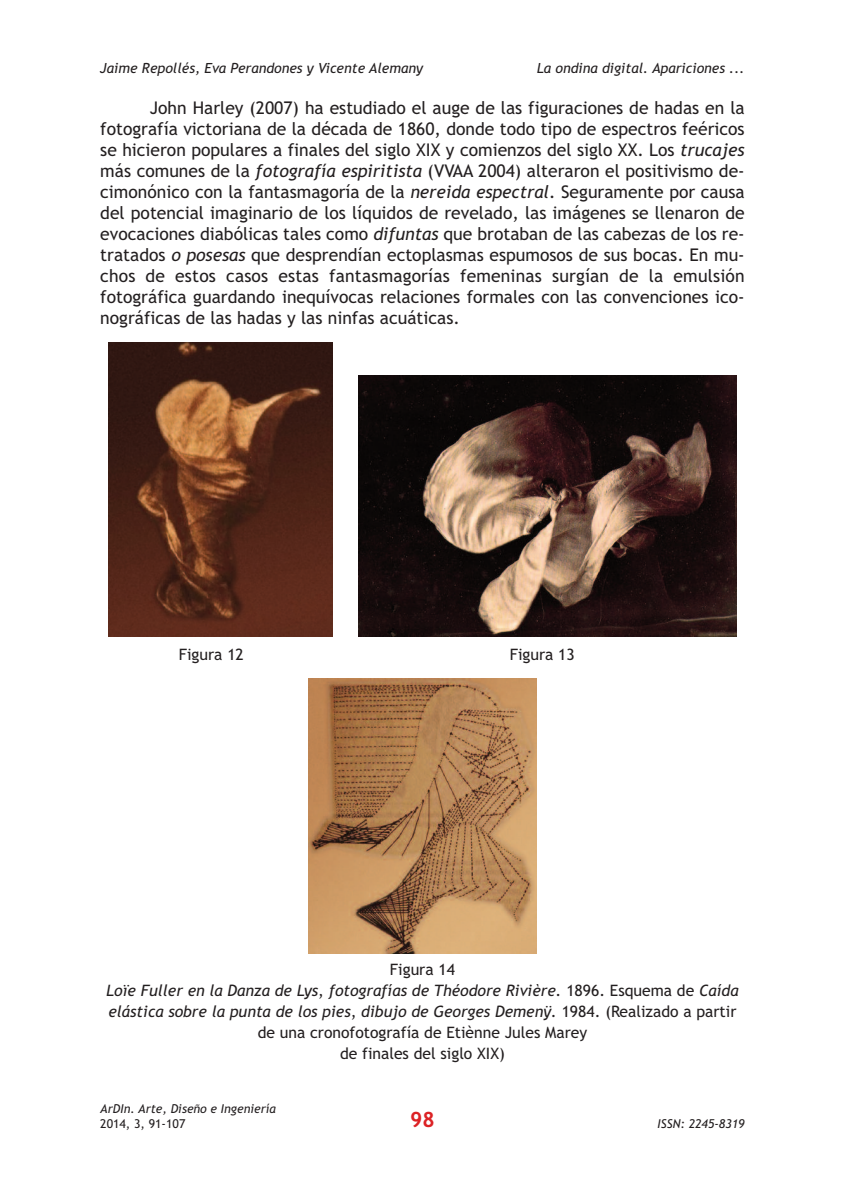
<style>
.page{position:relative;width:844px;height:1191px;background:#fff}
.page>*{position:absolute;margin:0;border:0;box-sizing:border-box;transform-origin:0 0}
.t1{font:700 21px "Trebuchet MS";color:#dc2225}
.t2{font:17.5px/21px "Trebuchet MS";color:#231f20;text-align:justify}
.t3{font:italic 15.75px/21px "Trebuchet MS";color:#231f20;text-align:center}
.t4{font:15.75px "Trebuchet MS";color:#231f20}
.t5{font:italic 14px "Trebuchet MS";color:#231f20}
.t6{font:italic 12.25px "Trebuchet MS";color:#231f20}
.t7{font:12.25px "Trebuchet MS";color:#231f20}
.s1{font-style:italic}
.s2{font-style:normal}
</style>
<div class="page">
<img style="left:308px;top:679px;width:228px;height:275px">
<img style="left:358px;top:375px;width:378px;height:261px">
<img style="left:108px;top:342px;width:224px;height:294px">
<p class="t5" style="left:100px;top:60px;width:324px">Jaime Repollés, Eva Perandones y Vicente Alemany</p>
<p class="t5" style="left:536px;top:60px;width:209px">La ondina digital. Apariciones ...</p>
<p class="t2" style="left:100px;top:97px;width:645px;text-indent:50px">John Harley (2007) ha estudiado el auge de las figuraciones de hadas en la fotografía victoriana de la década de 1860, donde todo tipo de espectros feéricos se hicieron populares a finales del siglo XIX y comienzos del siglo XX. Los <span class="s1">trucajes </span>más comunes de la <span class="s1">fotografía espiritista</span> (VVAA 2004) alteraron el positivismo de&shy;cimonónico con la fantasmagoría de la <span class="s1">nereida espectral</span>. Seguramente por causa del potencial imaginario de los líquidos de revelado, las imágenes se llenaron de evocaciones diabólicas tales como <span class="s1">difuntas</span> que brotaban de las cabezas de los re&shy;tratados <span class="s1">o posesas</span> que desprendían ectoplasmas espumosos de sus bocas. En mu&shy;chos de estos casos estas fantasmagorías femeninas surgían de la emulsión fotográfica guardando inequívocas relaciones formales con las convenciones ico&shy;nográficas de las hadas y las ninfas acuáticas.</p>
<p class="t4" style="left:179px;top:645px;width:66px">Figura 12</p>
<p class="t4" style="left:509px;top:645px;width:66px">Figura 13</p>
<p class="t3" style="left:106px;top:959px;width:633px"><span class="s2">Figura 14<br></span>Loïe Fuller en la Danza de Lys<span class="s2">,</span> fotografías de Théodore Rivière. <span class="s2">1896. Esquema de</span> Caída elástica sobre la punta de los pies<span class="s2">,</span> dibujo de Georges Demenÿ. <span class="s2">1984. (Realizado a partir de una cronofotografía de Etiènne Jules Marey<br>de finales del siglo XIX)</span></p>
<p class="t6" style="left:100px;top:1101px;width:177px">ArDIn. Arte, Diseño e Ingeniería</p>
<p class="t7" style="left:100px;top:1116px;width:87px">2014, 3, 91-107</p>
<p class="t6" style="left:657px;top:1116px;width:89px">ISSN: 2245-8319</p>
<p class="t1" style="left:410px;top:1107px;width:26px">98</p>
</div>
